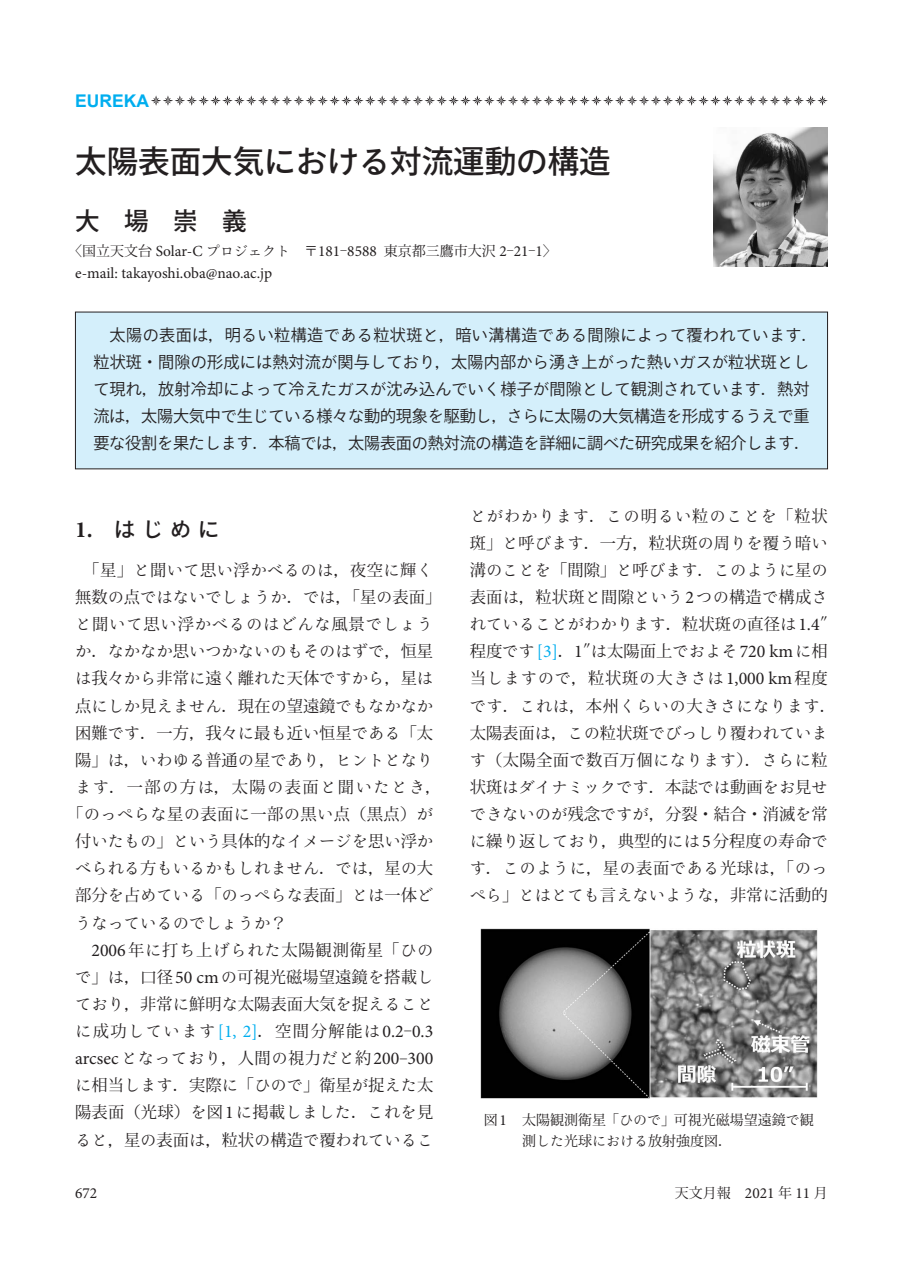
<style>
.page{position:relative;width:903px;height:1275px;background:#fff}
.page>*{position:absolute;margin:0;border:0;box-sizing:border-box;transform-origin:0 0}
.t1{font:500 31.5px "Koz Go Pro";color:#231f20}
.t2{font:500 24.5px "Koz Go Pro";color:#231f20}
.t3{font:500 21px "Ryo Gothic Plus N";color:#231f20}
.t4{font:17.85px "Minion Pro";color:#231f20}
.t5{font:700 17.5px "Arial";color:#00aeef}
.t6{font:16.28px/27.1px "Ryo Text Plus N";color:#231f20;text-align:center}
.t7{font:16.28px/27.1px "Koz Min Pro";letter-spacing:.01em;color:#231f20;text-align:justify}
.t8{font:16.28px/27.1px "Koz Go Pro";letter-spacing:-.01em;color:#231f20}
.t9{font:16.28px "Ryo Gothic Plus N";letter-spacing:.01em;color:#231f20}
.t10{font:16.28px/27.1px "Ryo Text Plus N";letter-spacing:.03em;color:#231f20}
.t11{font:16.28px "Koz Go Pro";letter-spacing:.01em;color:#231f20}
.t12{font:16.28px/27.1px "Koz Min Pro";letter-spacing:.055em;color:#231f20;text-align:center}
.t13{font:16.28px "Ryo Text Plus N";letter-spacing:.055em;color:#231f20}
.t14{font:15.4px "Minion Pro";color:#231f20}
.t15{font:14px/21px "Koz Min Pro";color:#231f20}
.s1{font-family:"Ryo Gothic Plus N"}
.s2{font-family:"Minion Pro";font-size:15.4px}
.s3{font-family:"Ryo Text Plus N"}
.s4{font-family:"Koz Go Pro"}
.s5{font-family:"Koz Min Pro"}
.s6{font-family:"Minion Pro";font-weight:700;font-size:23.1px}
.s7{font-family:"Minion Pro";font-size:17.85px}
.s8{font-family:"Minion Pro";font-size:17.85px;color:#00aeef}
.s9{font-family:"Ryo Text Plus N";font-size:16.28px}
.s10{font-family:"Koz Min Pro";font-size:16.28px}
</style>
<div class="page">
<div style="left:75px;top:312px;width:753px;height:157px;background:#d4effb"></div>
<img style="left:714px;top:127px;width:114px;height:139px">
<img style="left:480px;top:928px;width:337px;height:170px">
<svg style="left:151px;top:95px;width:677px;height:11px"></svg>
<p class="t5" style="left:75px;top:88px;width:75px">EUREKA</p>
<h1 class="t1" style="left:75px;top:141px;width:537px">太陽表面大気<span class="s1">における</span>対流運動<span class="s1">の</span>構造</h1>
<h2 class="t2" style="left:75px;top:205px;width:173px">大　場　崇　義</h2>
<p class="t15" style="left:68px;top:240px;width:490px">〈国立天文台 <span class="s2">Solar-C</span> <span class="s3">プロジェクト</span>　〒<span class="s2">181</span>‒<span class="s2">8588</span> 東京都三鷹市大沢 <span class="s2">2</span>‒<span class="s2">21</span>‒<span class="s2">1</span>〉</p>
<p class="t14" style="left:75px;top:263px;width:198px">e-mail: takayoshi.oba@nao.ac.jp</p>
<p class="t9" style="left:110px;top:325px;width:709px"><span class="s4">太陽</span>の<span class="s4">表面</span>は<span class="s5">，</span><span class="s4">明</span>るい<span class="s4">粒構造</span>である<span class="s4">粒状斑</span>と<span class="s5">，</span><span class="s4">暗</span>い<span class="s4">溝構造</span>である<span class="s4">間隙</span>によって<span class="s4">覆</span>われています<span class="s5">．</span></p>
<p class="t11" style="left:93px;top:351px;width:718px">粒状斑<span class="s5">・</span>間隙<span class="s1">の</span>形成<span class="s1">には</span>熱対流<span class="s1">が</span>関与<span class="s1">しており</span><span class="s5">，</span>太陽内部<span class="s1">から</span>湧<span class="s1">き</span>上<span class="s1">がった</span>熱<span class="s1">いガスが</span>粒状斑<span class="s1">とし</span></p>
<p class="t9" style="left:93px;top:379px;width:718px">て<span class="s4">現</span>れ<span class="s5">，</span><span class="s4">放射冷却</span>によって<span class="s4">冷</span>えたガスが<span class="s4">沈</span>み<span class="s4">込</span>んでいく<span class="s4">様子</span>が<span class="s4">間隙</span>として<span class="s4">観測</span>されています<span class="s5">．</span><span class="s4">熱対</span></p>
<p class="t8" style="left:93px;top:403px;width:718px">流<span class="s1">は</span><span class="s5">，</span>太陽大気中<span class="s1">で</span>生<span class="s1">じている</span>様々<span class="s1">な</span>動的現象<span class="s1">を</span>駆動<span class="s1">し</span><span class="s5">，</span><span class="s1">さらに</span>太陽<span class="s1">の</span>大気構造<span class="s1">を</span>形成<span class="s1">するうえで</span>重要<span class="s1">な</span>役割<span class="s1">を</span>果<span class="s1">たします</span><span class="s5">．</span>本稿<span class="s1">では</span><span class="s5">，</span>太陽表面<span class="s1">の</span>熱対流<span class="s1">の</span>構造<span class="s1">を</span>詳細<span class="s1">に</span>調<span class="s1">べた</span>研究成果<span class="s1">を</span>紹介<span class="s1">します</span><span class="s5">．</span></p>
<p class="t3" style="left:75px;top:516px;width:146px"><span class="s6">1.</span> はじめに</p>
<p class="t6" style="left:75px;top:556px;width:368px"><span class="s5">「星」</span>と<span class="s5">聞</span>いて<span class="s5">思</span>い<span class="s5">浮</span>かべるのは<span class="s5">，夜空</span>に<span class="s5">輝</span>く<span class="s5">無数</span>の<span class="s5">点</span>ではないでしょうか<span class="s5">．</span>では<span class="s5">，「星</span>の<span class="s5">表面」</span>と<span class="s5">聞</span>いて<span class="s5">思</span>い<span class="s5">浮</span>かべるのはどんな<span class="s5">風景</span>でしょうか<span class="s5">．</span>なかなか<span class="s5">思</span>いつかないのもそのはずで<span class="s5">，恒星</span>は<span class="s5">我々</span>から<span class="s5">非常</span>に<span class="s5">遠</span>く<span class="s5">離</span>れた<span class="s5">天体</span>ですから<span class="s5">，星</span>は<span class="s5">点</span>にしか<span class="s5">見</span>えません<span class="s5">．現在</span>の<span class="s5">望遠鏡</span>でもなかなか</p>
<p class="t7" style="left:75px;top:718px;width:360px">困難<span class="s3">です</span>．一方，我々<span class="s3">に</span>最<span class="s3">も</span>近<span class="s3">い</span>恒星<span class="s3">である</span>「太</p>
<p class="t6" style="left:75px;top:746px;width:360px"><span class="s5">陽」</span>は<span class="s5">，</span>いわゆる<span class="s5">普通</span>の<span class="s5">星</span>であり<span class="s5">，</span>ヒントとなり</p>
<p class="t12" style="left:67px;top:773px;width:376px"><span class="s3">ます</span>．一部<span class="s3">の</span>方<span class="s3">は</span>，太陽<span class="s3">の</span>表面<span class="s3">と</span>聞<span class="s3">いたとき</span>，「<span class="s3">のっぺらな</span>星<span class="s3">の</span>表面<span class="s3">に</span>一部<span class="s3">の</span>黒<span class="s3">い</span>点（黒点）<span class="s3">が</span></p>
<p class="t6" style="left:75px;top:828px;width:360px;text-align:justify"><span class="s5">付</span>いたもの<span class="s5">」</span>という<span class="s5">具体的</span>なイメージを<span class="s5">思</span>い<span class="s5">浮</span>かべられる<span class="s5">方</span>もいるかもしれません<span class="s5">．</span>では<span class="s5">，星</span>の<span class="s5">大部分</span>を<span class="s5">占</span>めている<span class="s5">「</span>のっぺらな<span class="s5">表面」</span>とは<span class="s5">一体</span>どうなっているのでしょうか<span class="s5">？</span></p>
<p class="t7" style="left:75px;top:935px;width:360px;text-indent:16px"><span class="s7">2006</span>年<span class="s3">に</span>打<span class="s3">ち</span>上<span class="s3">げられた</span>太陽観測衛星「<span class="s3">ひので</span>」<span class="s3">は</span>，口径<span class="s7">50 cm</span><span class="s3">の</span>可視光磁場望遠鏡<span class="s3">を</span>搭載<span class="s3">しており</span>，非常<span class="s3">に</span>鮮明<span class="s3">な</span>太陽表面大気<span class="s3">を</span>捉<span class="s3">えることに</span>成功<span class="s3">しています</span><span class="s8">[1, 2]</span>．空間分解能<span class="s3">は</span><span class="s7">0.2</span>‒<span class="s7">0.3</span></p>
<p class="t4" style="left:75px;top:1046px;width:360px">arcsec<span class="s9">となっており</span><span class="s10">，人間</span><span class="s9">の</span><span class="s10">視力</span><span class="s9">だと</span><span class="s10">約</span>200<span class="s10">‒</span>300</p>
<p class="t6" style="left:75px;top:1072px;width:360px">に<span class="s5">相当</span>します<span class="s5">．実際</span>に<span class="s5">「</span>ひので<span class="s5">」衛星</span>が<span class="s5">捉</span>えた<span class="s5">太</span></p>
<p class="t7" style="left:75px;top:1098px;width:360px">陽表面（光球）<span class="s3">を</span>図<span class="s7">1</span><span class="s3">に</span>掲載<span class="s3">しました</span>．<span class="s3">これを</span>見</p>
<p class="t6" style="left:75px;top:1126px;width:360px">ると<span class="s5">，星</span>の<span class="s5">表面</span>は<span class="s5">，粒状</span>の<span class="s5">構造</span>で<span class="s5">覆</span>われているこ</p>
<p class="t13" style="left:470px;top:506px;width:360px">とがわかります<span class="s5">．</span>この<span class="s5">明</span>るい<span class="s5">粒</span>のことを<span class="s5">「粒状</span></p>
<p class="t7" style="left:470px;top:529px;width:360px">斑」<span class="s3">と</span>呼<span class="s3">びます</span>．一方，粒状斑<span class="s3">の</span>周<span class="s3">りを</span>覆<span class="s3">う</span>暗<span class="s3">い</span></p>
<p class="t6" style="left:470px;top:556px;width:360px"><span class="s5">溝</span>のことを<span class="s5">「間隙」</span>と<span class="s5">呼</span>びます<span class="s5">．</span>このように<span class="s5">星</span>の</p>
<p class="t7" style="left:470px;top:583px;width:359px">表面<span class="s3">は</span>，粒状斑<span class="s3">と</span>間隙<span class="s3">という</span><span class="s7">2</span><span class="s3">つの</span>構造<span class="s3">で</span>構成<span class="s3">さ</span></p>
<p class="t6" style="left:470px;top:611px;width:368px">れていることがわかります<span class="s5">．粒状斑</span>の<span class="s5">直径</span>は<span class="s7">1.4</span><span class="s5">″</span></p>
<p class="t7" style="left:470px;top:637px;width:360px">程度<span class="s3">です</span><span class="s8">[3]</span>．<span class="s7">1</span>″<span class="s3">は</span>太陽面上<span class="s3">でおよそ</span><span class="s7">720 km</span><span class="s3">に</span>相</p>
<p class="t10" style="left:470px;top:665px;width:368px"><span class="s5">当</span>しますので<span class="s5">，粒状斑</span>の<span class="s5">大</span>きさは<span class="s7">1,000 km</span><span class="s5">程度</span>です<span class="s5">．</span>これは<span class="s5">，本州</span>くらいの<span class="s5">大</span>きさになります<span class="s5">．太陽表面</span>は<span class="s5">，</span>この<span class="s5">粒状斑</span>でびっしり<span class="s5">覆</span>われていま</p>
<p class="t7" style="left:470px;top:746px;width:360px"><span class="s3">す</span>（太陽全面<span class="s3">で</span>数百万個<span class="s3">になります</span>）．<span class="s3">さらに</span>粒</p>
<p class="t6" style="left:470px;top:773px;width:360px"><span class="s5">状斑</span>はダイナミックです<span class="s5">．本誌</span>では<span class="s5">動画</span>をお<span class="s5">見</span>せ</p>
<p class="t7" style="left:470px;top:800px;width:360px"><span class="s3">できないのが</span>残念<span class="s3">ですが</span>，分裂・結合・消滅<span class="s3">を</span>常<span class="s3">に</span>繰<span class="s3">り</span>返<span class="s3">しており</span>，典型的<span class="s3">には</span><span class="s7">5</span>分程度<span class="s3">の</span>寿命<span class="s3">で</span></p>
<p class="t6" style="left:470px;top:855px;width:360px;text-align:left">す<span class="s5">．</span>このように<span class="s5">，星</span>の<span class="s5">表面</span>である<span class="s5">光球</span>は<span class="s5">，「</span>のっぺら<span class="s5">」</span>とはとても<span class="s5">言</span>えないような<span class="s5">，非常</span>に<span class="s5">活動的</span></p>
<p class="t15" style="left:522px;top:1109px;width:293px;text-indent:-38px">図<span class="s2">1</span> 太陽観測衛星「<span class="s3">ひので</span>」可視光磁場望遠鏡<span class="s3">で</span>観測<span class="s3">した</span>光球<span class="s3">における</span>放射強度図．</p>
<p class="t14" style="left:75px;top:1182px;width:24px">672</p>
<p class="t15" style="left:675px;top:1182px;width:154px">天文月報　<span class="s2">2021</span> 年 <span class="s2">11</span> 月</p>
</div>
